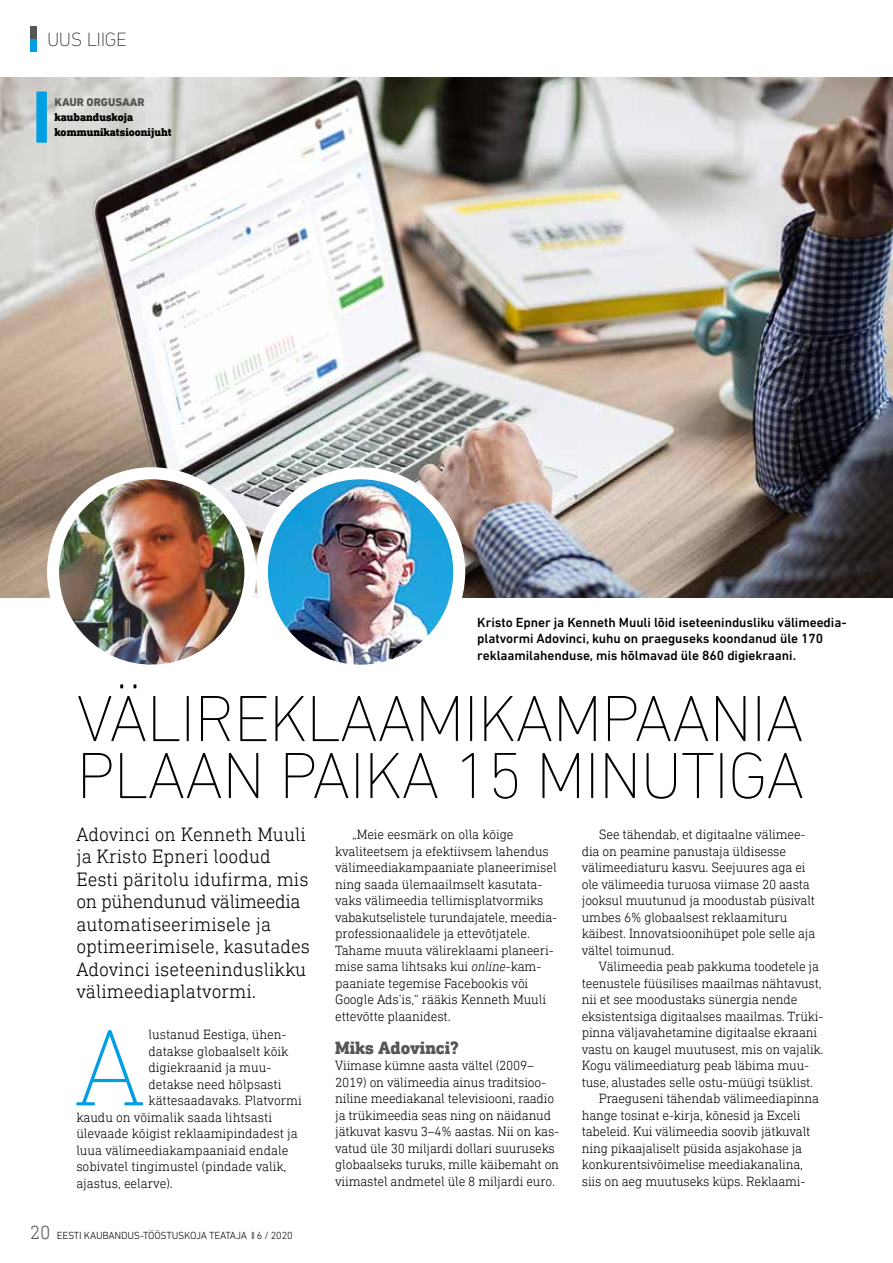
<style>
.page{position:relative;width:893px;height:1263px;background:#fff}
.page>*{position:absolute;margin:0;border:0;box-sizing:border-box;transform-origin:0 0}
.t1{font:200 110.55px "DIN Next Slab Pro";color:#009ee3}
.t2{font:200 66.3px/57px "DIN Next LT Pro";letter-spacing:-.02em;color:#000}
.t3{font:300 19.5px/22.5px "DIN Next Slab Pro";color:#000}
.t4{font:200 19.5px "DIN Next LT Pro";letter-spacing:-.02em;color:#000}
.t5{font:800 18px "DIN Next Slab Pro";color:#565655}
.t6{font:300 13.5px/16.5px "DIN Next Slab Pro";letter-spacing:-.015em;color:#000}
.t7{font:500 13.5px/16.5px "DIN Next LT Pro";letter-spacing:-.005em;color:#000}
.t8{font:800 11.4px/15px "DIN Next Slab Pro";color:#000}
.t9{font:800 11.4px "DIN Next LT Pro";color:#565655}
.t10{font:300 10.5px "DIN Next LT Pro";letter-spacing:-.02em;color:#000}
.s1{font-family:"DIN Next Slab Pro";font-size:19.5px;color:#565655}
.s2{font-weight:900;color:#7d7d7c}
.s3{font-style:italic}
</style>
<div class="page">
<img style="left:0;top:77px;width:893px;height:520px">
<img style="left:262px;top:473px;width:197px;height:198px;border-radius:99px">
<div style="left:256px;top:467px;width:209px;height:210px;border:12px solid #fff;border-radius:50%"></div>
<img style="left:53px;top:473px;width:197px;height:198px;border-radius:99px">
<div style="left:47px;top:467px;width:209px;height:210px;border:12px solid #fff;border-radius:50%"></div>
<div style="left:36px;top:92px;width:11px;height:51px;background:#009ee3"></div>
<div style="left:30px;top:26px;width:6px;height:13px;background:#565655"></div>
<div style="left:30px;top:39px;width:6px;height:12px;background:#009ee3"></div>
<h3 class="t4" style="left:47px;top:28px;width:81px">UUS LIIGE</h3>
<p class="t9" style="left:55px;top:96px;width:92px">KAUR ORGUSAAR</p>
<p class="t8" style="left:55px;top:110px;width:119px">kaubanduskoja kommunikatsioonijuht</p>
<p class="t7" style="left:477px;top:614px;width:371px">Kristo Epner ja Kenneth Muuli lõid iseteenindusliku välimeedia&shy;platvormi Adovinci, kuhu on praeguseks koondanud üle 170 reklaamilahenduse, mis hõlmavad üle 860 digiekraani.</p>
<h2 class="t2" style="left:76px;top:689px;width:730px">VÄLIREKLAAMIKAMPAANIA<br>PLAAN PAIKA 15 MINUTIGA</h2>
<h3 class="t3" style="left:76px;top:823px;width:235px">Adovinci on Kenneth Muuli ja Kristo Epneri loodud<br>Eesti päritolu idufirma, mis on pühendunud välimeedia automatiseerimisele ja optimeerimisele, kasutades<br>Adovinci iseteeninduslikku välimeediaplatvormi.</h3>
<h1 class="t1" style="left:76px;top:1004px;width:68px">A</h1>
<p class="t6" style="left:149px;top:1026px;width:140px">lustanud Eestiga, ühen-</p>
<p class="t6" style="left:149px;top:1043px;width:141px">datakse globaalselt kõik</p>
<p class="t6" style="left:149px;top:1059px;width:124px">digiekraanid ja muu-</p>
<p class="t6" style="left:149px;top:1076px;width:134px">detakse need hõlpsasti</p>
<p class="t6" style="left:149px;top:1092px;width:155px">kättesaadavaks. Platvormi</p>
<p class="t6" style="left:76px;top:1109px;width:197px">kaudu on võimalik saada lihtsasti</p>
<p class="t6" style="left:76px;top:1125px;width:223px">ülevaade kõigist reklaamipindadest ja</p>
<p class="t6" style="left:76px;top:1142px;width:214px">luua välimeediakampaaniaid endale</p>
<p class="t6" style="left:76px;top:1158px;width:212px">sobivatel tingimustel (pindade valik,</p>
<p class="t6" style="left:76px;top:1175px;width:98px">ajastus, eelarve).</p>
<p class="t10" style="left:30px;top:1229px;width:264px"><span class="s1">20</span> EESTI KAUBANDUS-TÖÖSTUSKOJA TEATAJA <span class="s2">I</span> 6 / 2020</p>
<p class="t6" style="left:335px;top:826px;width:223px;text-indent:17px">„Meie eesmärk on olla kõige kvaliteetsem ja efektiivsem lahendus välimeediakampaaniate planeerimisel ning saada ülemaailmselt kasutata&shy;vaks välimeedia tellimisplatvormiks vabakutselistele turundajatele, meedia&shy;professionaalidele ja ettevõtjatele.<br>Tahame muuta välireklaami planeeri&shy;mise sama lihtsaks kui <span class="s3">online</span>-kam&shy;paaniate tegemise Facebookis või Google Ads’is,“ rääkis Kenneth Muuli ettevõtte plaanidest.</p>
<h3 class="t5" style="left:335px;top:1037px;width:125px">Miks Adovinci?</h3>
<p class="t6" style="left:335px;top:1057px;width:226px">Viimase kümne aasta vältel (2009– 2019) on välimeedia ainus traditsioo&shy;niline meediakanal televisiooni, raadio ja trükimeedia seas ning on näidanud jätkuvat kasvu 3–4% aastas. Nii on kas&shy;vatud üle 30 miljardi dollari suuruseks globaalseks turuks, mille käibemaht on viimastel andmetel üle 8 miljardi euro.</p>
<p class="t6" style="left:582px;top:826px;width:235px;text-indent:17px">See tähendab, et digitaalne välimee&shy;dia on peamine panustaja üldisesse välimeediaturu kasvu. Seejuures aga ei ole välimeedia turuosa viimase 20 aasta jooksul muutunud ja moodustab püsivalt umbes 6% globaalsest reklaamituru käibest. Innovatsioonihüpet pole selle aja vältel toimunud.</p>
<p class="t6" style="left:599px;top:958px;width:222px">Välimeedia peab pakkuma toodetele ja</p>
<p class="t6" style="left:582px;top:975px;width:241px">teenustele füüsilises maailmas nähtavust,</p>
<p class="t6" style="left:582px;top:991px;width:217px">nii et see moodustaks sünergia nende</p>
<p class="t6" style="left:582px;top:1008px;width:243px">eksistentsiga digitaalses maailmas. Trüki-</p>
<p class="t6" style="left:582px;top:1024px;width:237px">pinna väljavahetamine digitaalse ekraani</p>
<p class="t6" style="left:582px;top:1041px;width:243px">vastu on kaugel muutusest, mis on vajalik.</p>
<p class="t6" style="left:582px;top:1057px;width:229px">Kogu välimeediaturg peab läbima muu-</p>
<p class="t6" style="left:582px;top:1074px;width:233px">tuse, alustades selle ostu-müügi tsüklist.</p>
<p class="t6" style="left:599px;top:1090px;width:222px">Praeguseni tähendab välimeediapinna</p>
<p class="t6" style="left:582px;top:1107px;width:220px">hange tosinat e-kirja, kõnesid ja Exceli</p>
<p class="t6" style="left:582px;top:1123px;width:230px">tabeleid. Kui välimeedia soovib jätkuvalt</p>
<p class="t6" style="left:582px;top:1140px;width:222px">ning pikaajaliselt püsida asjakohase ja</p>
<p class="t6" style="left:582px;top:1156px;width:223px">konkurentsivõimelise meediakanalina,</p>
<p class="t6" style="left:582px;top:1173px;width:225px">siis on aeg muutuseks küps. Reklaami-</p>
</div>
